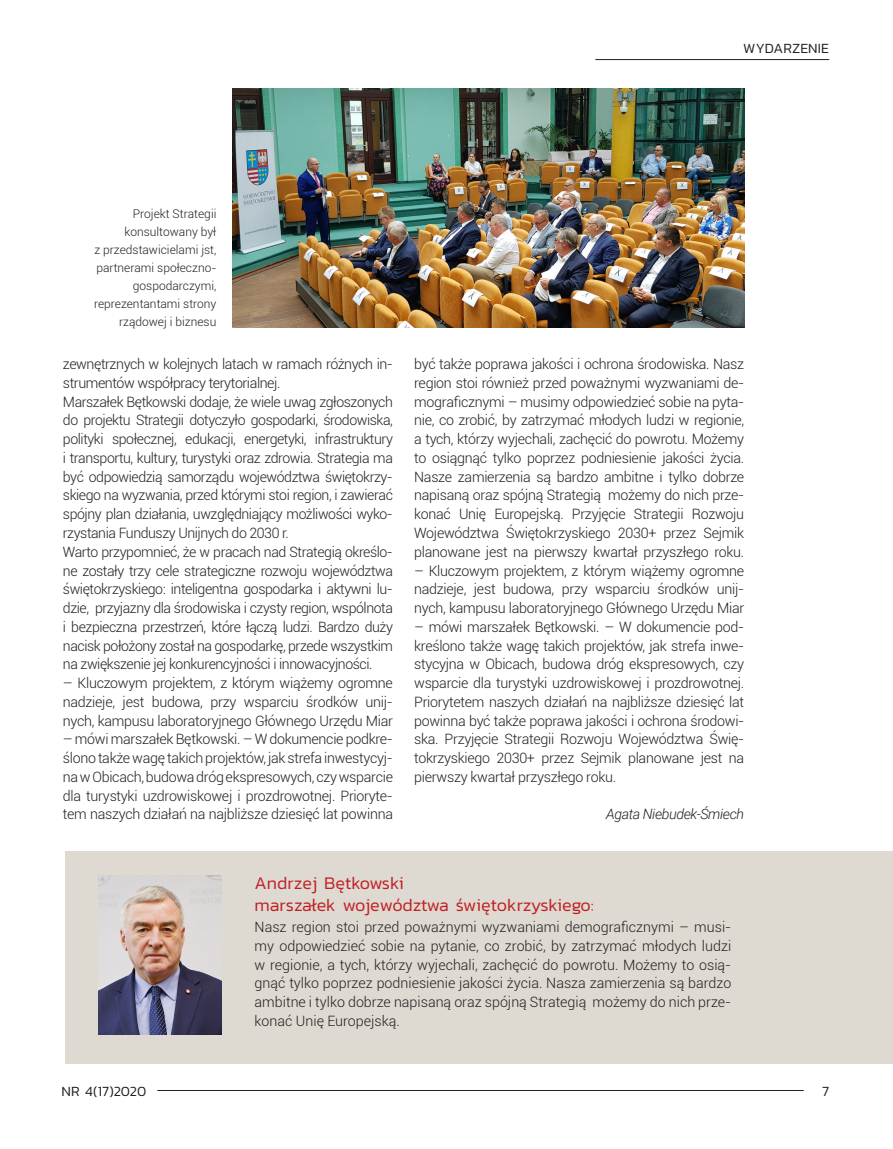
<style>
.page{position:relative;width:893px;height:1149px;background:#fff}
.page>*{position:absolute;margin:0;border:0;box-sizing:border-box;transform-origin:0 0}
.t1{font:300 18px "Kanit";color:#c02025}
.t2{font:300 14.25px/18.8px "Roboto";letter-spacing:-.02em;color:#231f20;text-align:justify}
.t3{font:300 14.25px "Kanit";letter-spacing:.005em;color:#231f20}
.t4{font:italic 300 14.25px "Roboto";letter-spacing:-.03em;color:#231f20}
.t5{font:300 12px/18px "Roboto";color:#231f20;text-align:right}
</style>
<div class="page">
<img style="left:232px;top:88px;width:512px;height:240px">
<div style="left:66px;top:850px;width:827px;height:213px;background:#ded9d1"></div>
<img style="left:99px;top:875px;width:123px;height:158px">
<hr style="left:157px;top:1089px;width:647px;height:1px;background:#231f20">
<hr style="left:595px;top:59px;width:234px;height:1px;background:#231f20">
<p class="t3" style="left:743px;top:38px;width:87px">WYDARZENIE</p>
<p class="t5" style="left:94px;top:204px;width:124px">Projekt Strategii konsultowany był<br>z przedstawicielami jst, partnerami społeczno&shy;gospodarczymi, reprezentantami strony rządowej i biznesu</p>
<p class="t2" style="left:63px;top:354px;width:331px">zewnętrznych w kolejnych latach w ramach różnych in&shy;strumentów współpracy terytorialnej.</p>
<p class="t2" style="left:63px;top:391px;width:332px">Marszałek Bętkowski dodaje, że wiele uwag zgłoszonych do projektu Strategii dotyczyło gospodarki, środowiska, polityki społecznej, edukacji, energetyki, infrastruktury i transportu, kultury, turystyki oraz zdrowia. Strategia ma być odpowiedzią samorządu województwa świętokrzy&shy;skiego na wyzwania, przed którymi stoi region, i zawierać spójny plan działania, uwzględniający możliwości wyko&shy;rzystania Funduszy Unijnych do 2030 r.</p>
<p class="t2" style="left:63px;top:541px;width:332px">Warto przypomnieć, że w pracach nad Strategią określo&shy;ne zostały trzy cele strategiczne rozwoju województwa świętokrzyskiego: inteligentna gospodarka i aktywni lu&shy;dzie, przyjazny dla środowiska i czysty region, wspólnota i bezpieczna przestrzeń, które łączą ludzi. Bardzo duży nacisk położony został na gospodarkę, przede wszystkim na zwiększenie jej konkurencyjności i innowacyjności.</p>
<p class="t2" style="left:63px;top:673px;width:332px">– Kluczowym projektem, z którym wiążemy ogromne nadzieje, jest budowa, przy wsparciu środków unij&shy;nych, kampusu laboratoryjnego Głównego Urzędu Miar</p>
<p class="t2" style="left:63px;top:729px;width:332px">– mówi marszałek Bętkowski. – W dokumencie podkre&shy;ślono także wagę takich projektów, jak strefa inwestycyj&shy;na w Obicach, budowa dróg ekspresowych, czy wsparcie dla turystyki uzdrowiskowej i prozdrowotnej. Prioryte&shy;tem naszych działań na najbliższe dziesięć lat powinna</p>
<p class="t2" style="left:414px;top:354px;width:332px">być także poprawa jakości i ochrona środowiska. Nasz region stoi również przed poważnymi wyzwaniami de&shy;mograficznymi – musimy odpowiedzieć sobie na pyta&shy;nie, co zrobić, by zatrzymać młodych ludzi w regionie, a tych, którzy wyjechali, zachęcić do powrotu. Możemy to osiągnąć tylko poprzez podniesienie jakości życia.<br>Nasze zamierzenia są bardzo ambitne i tylko dobrze napisaną oraz spójną Strategią możemy do nich prze&shy;konać Unię Europejską. Przyjęcie Strategii Rozwoju Województwa Świętokrzyskiego 2030+ przez Sejmik planowane jest na pierwszy kwartał przyszłego roku.</p>
<p class="t2" style="left:414px;top:560px;width:332px">– Kluczowym projektem, z którym wiążemy ogromne nadzieje, jest budowa, przy wsparciu środków unij&shy;nych, kampusu laboratoryjnego Głównego Urzędu Miar</p>
<p class="t2" style="left:414px;top:616px;width:332px">– mówi marszałek Bętkowski. – W dokumencie pod&shy;kreślono także wagę takich projektów, jak strefa inwe&shy;stycyjna w Obicach, budowa dróg ekspresowych, czy wsparcie dla turystyki uzdrowiskowej i prozdrowotnej.<br>Priorytetem naszych działań na najbliższe dziesięć lat powinna być także poprawa jakości i ochrona środowi&shy;ska. Przyjęcie Strategii Rozwoju Województwa Świę&shy;tokrzyskiego 2030+ przez Sejmik planowane jest na pierwszy kwartał przyszłego roku.</p>
<p class="t4" style="left:606px;top:804px;width:140px">Agata Niebudek-Śmiech</p>
<p class="t1" style="left:255px;top:870px;width:151px">Andrzej Bętkowski</p>
<p class="t1" style="left:255px;top:892px;width:341px">marszałek województwa świętokrzyskiego:</p>
<p class="t2" style="left:255px;top:916px;width:478px">Nasz region stoi przed poważnymi wyzwaniami demograficznymi – musi&shy;my odpowiedzieć sobie na pytanie, co zrobić, by zatrzymać młodych ludzi w regionie, a tych, którzy wyjechali, zachęcić do powrotu. Możemy to osią&shy;gnąć tylko poprzez podniesienie jakości życia. Nasza zamierzenia są bardzo ambitne i tylko dobrze napisaną oraz spójną Strategią możemy do nich prze&shy;konać Unię Europejską.</p>
<p class="t3" style="left:62px;top:1080px;width:86px">NR 4(17)2020</p>
<p class="t3" style="left:822px;top:1080px;width:9px">7</p>
</div>
